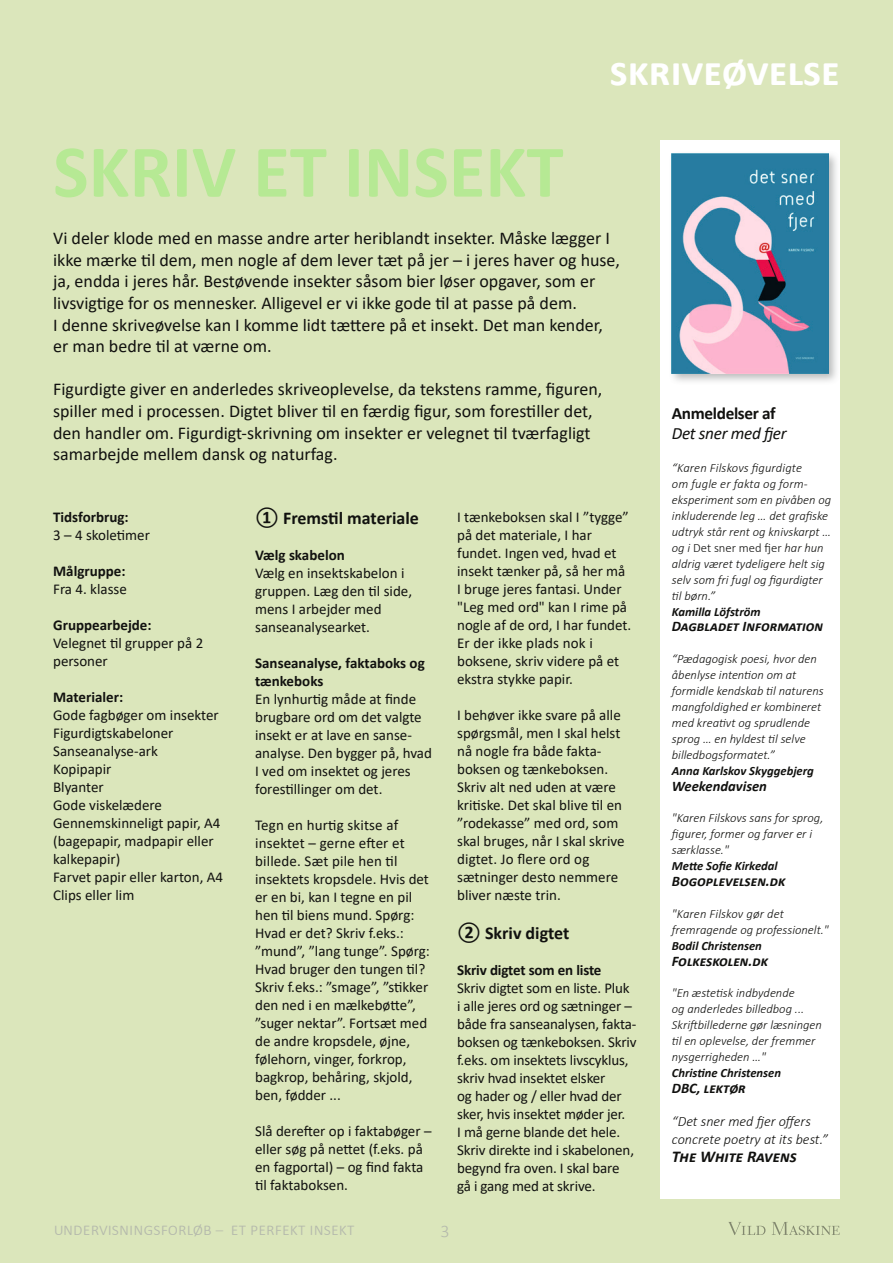
<style>
.page{position:relative;width:893px;height:1263px;background:#fff}
.page>*{position:absolute;margin:0;border:0;box-sizing:border-box;transform-origin:0 0}
.t1{font:700 75px "Calibri";color:#b6e994}
.t2{font:700 42px "Calibri";color:#fff}
.t3{font:18px/21.6px "Calibri";color:#11110f}
.t4{font:300 18px "Calibri";color:#a4a6a6}
.t5{font:700 18px "Calibri";color:#11110f}
.t6{font:italic 17.25px "Calibri";color:#11110f}
.t7{font:700 17.25px "Calibri";letter-spacing:-.02em;color:#11110f}
.t8{font:italic 700 16.5px "Calibri";color:#11110f}
.t9{font:15px/18px "Calibri";color:#11110f}
.t10{font:700 15px/18px "Calibri";color:#11110f}
.t11{font:italic 700 14.55px "Calibri";color:#11110f}
.t12{font:italic 300 14.25px/18px "Calibri";color:#11110f}
.t13{font:italic 300 12.6px/15.9px "Calibri";color:#11110f}
.t14{font:italic 700 12.6px "Calibri";color:#11110f}
.s1{font-size:15px}
.s2{font-style:normal}
</style>
<div class="page">
<svg style="left:728px;top:1222px;width:112px;height:13px"></svg>
<div style="left:668px;top:150px;width:172px;height:235px;background:#a4a6a6;opacity:.76"></div>
<img style="left:672px;top:154px;width:156px;height:220px">
<h1 class="t1" style="left:53px;top:119px;width:512px">SKRIV ET INSEKT</h1>
<h2 class="t2" style="left:610px;top:41px;width:231px">skriveøvelse</h2>
<p class="t3" style="left:53px;top:227px;width:568px">Vi deler klode med en masse andre arter heriblandt insekter. Måske lægger I ikke mærke til dem, men nogle af dem lever tæt på jer – i jeres haver og huse, ja, endda i jeres hår. Bestøvende insekter såsom bier løser opgaver, som er livsvigtige for os mennesker. Alligevel er vi ikke gode til at passe på dem.<br>I denne skriveøvelse kan I komme lidt tættere på et insekt. Det man kender, er man bedre til at værne om.</p>
<p class="t3" style="left:53px;top:378px;width:551px">Figurdigte giver en anderledes skriveoplevelse, da tekstens ramme, figuren, spiller med i processen. Digtet bliver til en færdig figur, som forestiller det, den handler om. Figurdigt-skrivning om insekter er velegnet til tværfagligt samarbejde mellem dansk og naturfag.</p>
<p class="t10" style="left:53px;top:507px;width:77px">Tidsforbrug:</p>
<p class="t9" style="left:53px;top:525px;width:98px">3 – 4 skoletimer</p>
<p class="t10" style="left:53px;top:561px;width:74px">Målgruppe:</p>
<p class="t9" style="left:53px;top:579px;width:75px">Fra 4. klasse</p>
<p class="t10" style="left:53px;top:615px;width:100px">Gruppearbejde:</p>
<p class="t9" style="left:53px;top:633px;width:152px">Velegnet til grupper på 2 personer</p>
<p class="t10" style="left:53px;top:687px;width:72px">Materialer:</p>
<p class="t9" style="left:53px;top:705px;width:171px">Gode fagbøger om insekter<br>Figurdigtskabeloner<br>Sanseanalyse-ark<br>Kopipapir<br>Blyanter<br>Gode viskelædere<br>Gennemskinneligt papir, A4 (bagepapir, madpapir eller kalkepapir)<br>Farvet papir eller karton, A4<br>Clips eller lim</p>
<p class="t5" style="left:255px;top:505px;width:165px">① Fremstil materiale</p>
<p class="t10" style="left:255px;top:546px;width:91px">Vælg skabelon</p>
<p class="t9" style="left:255px;top:563px;width:158px">Vælg en insektskabelon i gruppen. Læg den til side, mens I arbejder med sanseanalysearket.</p>
<p class="t10" style="left:255px;top:654px;width:171px">Sanseanalyse, faktaboks og tænkeboks</p>
<p class="t9" style="left:255px;top:689px;width:178px">En lynhurtig måde at finde brugbare ord om det valgte insekt er at lave en sanse&shy;analyse. Den bygger på, hvad<br>I ved om insektet og jeres forestillinger om det.</p>
<p class="t9" style="left:255px;top:815px;width:176px">Tegn en hurtig skitse af insektet – gerne efter et billede. Sæt pile hen til insektets kropsdele. Hvis det er en bi, kan I tegne en pil hen til biens mund. Spørg:<br>Hvad er det? Skriv f.eks.: ”mund”, ”lang tunge”. Spørg:<br>Hvad bruger den tungen til?<br>Skriv f.eks.: ”smage”, ”stikker den ned i en mælkebøtte”, ”suger nektar”. Fortsæt med de andre kropsdele, øjne, følehorn, vinger, forkrop, bagkrop, behåring, skjold, ben, fødder ...</p>
<p class="t9" style="left:255px;top:1121px;width:178px">Slå derefter op i faktabøger – eller søg på nettet (f.eks. på en fagportal) – og find fakta til faktaboksen.</p>
<p class="t9" style="left:457px;top:507px;width:176px">I tænkeboksen skal I ”tygge” på det materiale, I har fundet. Ingen ved, hvad et insekt tænker på, så her må<br>I bruge jeres fantasi. Under "Leg med ord" kan I rime på nogle af de ord, I har fundet.<br>Er der ikke plads nok i boksene, skriv videre på et ekstra stykke papir.</p>
<p class="t9" style="left:457px;top:705px;width:169px">I behøver ikke svare på alle spørgsmål, men I skal helst nå nogle fra både fakta&shy;boksen og tænkeboksen.<br>Skriv alt ned uden at være kritiske. Det skal blive til en ”rodekasse” med ord, som skal bruges, når I skal skrive digtet. Jo flere ord og sætninger desto nemmere bliver næste trin.</p>
<p class="t5" style="left:457px;top:920px;width:114px">② Skriv digtet</p>
<p class="t10" style="left:457px;top:961px;width:146px">Skriv digtet som en liste</p>
<p class="t9" style="left:457px;top:979px;width:181px">Skriv digtet som en liste. Pluk i alle jeres ord og sætninger – både fra sanseanalysen, fakta&shy;boksen og tænkeboksen. Skriv f.eks. om insektets livscyklus, skriv hvad insektet elsker<br>og hader og / eller hvad der sker, hvis insektet møder jer.<br>I må gerne blande det hele.<br>Skriv direkte ind i skabelonen, begynd fra oven. I skal bare gå i gang med at skrive.</p>
<p class="t4" style="left:53px;top:1218px;width:303px">undervisningsforløb <span class="s1">–</span> et perfekt insekt</p>
<p class="t4" style="left:440px;top:1218px;width:11px">3</p>
<p class="t7" style="left:672px;top:401px;width:105px">Anmeldelser af</p>
<p class="t6" style="left:672px;top:422px;width:117px">Det sner med fjer</p>
<p class="t13" style="left:672px;top:460px;width:161px">“Karen Filskovs figurdigte<br>om fugle er fakta og form&shy;eksperiment som en pivåben og inkluderende leg … det grafiske udtryk står rent og knivskarpt … og i <span class="s2">Det sner med fjer</span> har hun aldrig været tydeligere helt sig selv som fri fugl og figurdigter til børn.”</p>
<p class="t14" style="left:672px;top:602px;width:90px">Kamilla Löfström</p>
<p class="t11" style="left:672px;top:616px;width:153px">Dagbladet Information</p>
<p class="t13" style="left:672px;top:651px;width:153px">“Pædagogisk poesi, hvor den åbenlyse intention om at formidle kendskab til naturens mangfoldighed er kombineret med kreativt og sprudlende sprog … en hyldest til selve billedbogsformatet.”</p>
<p class="t14" style="left:672px;top:762px;width:144px">Anna Karlskov Skyggebjerg</p>
<p class="t11" style="left:672px;top:776px;width:97px">Weekendavisen</p>
<p class="t13" style="left:672px;top:810px;width:153px">"Karen Filskovs sans for sprog, figurer, former og farver er i særklasse."</p>
<p class="t14" style="left:672px;top:857px;width:108px">Mette Sofie Kirkedal</p>
<p class="t11" style="left:672px;top:871px;width:115px">Bogoplevelsen.dk</p>
<p class="t13" style="left:672px;top:906px;width:158px">"Karen Filskov gør det fremragende og professionelt."</p>
<p class="t14" style="left:672px;top:937px;width:92px">Bodil Christensen</p>
<p class="t11" style="left:672px;top:951px;width:98px">Folkeskolen.dk</p>
<p class="t13" style="left:672px;top:984px;width:151px">"En æstetisk indbydende<br>og anderledes billedbog ...<br>Skriftbillederne gør læsningen til en oplevelse, der fremmer nysgerrigheden …"</p>
<p class="t14" style="left:672px;top:1063px;width:111px">Christine Christensen</p>
<p class="t11" style="left:672px;top:1077px;width:75px">DBC, lektør</p>
<p class="t12" style="left:672px;top:1112px;width:158px">“Det sner med fjer offers concrete poetry at its best.”</p>
<p class="t8" style="left:672px;top:1144px;width:127px">The White Ravens</p>
</div>
